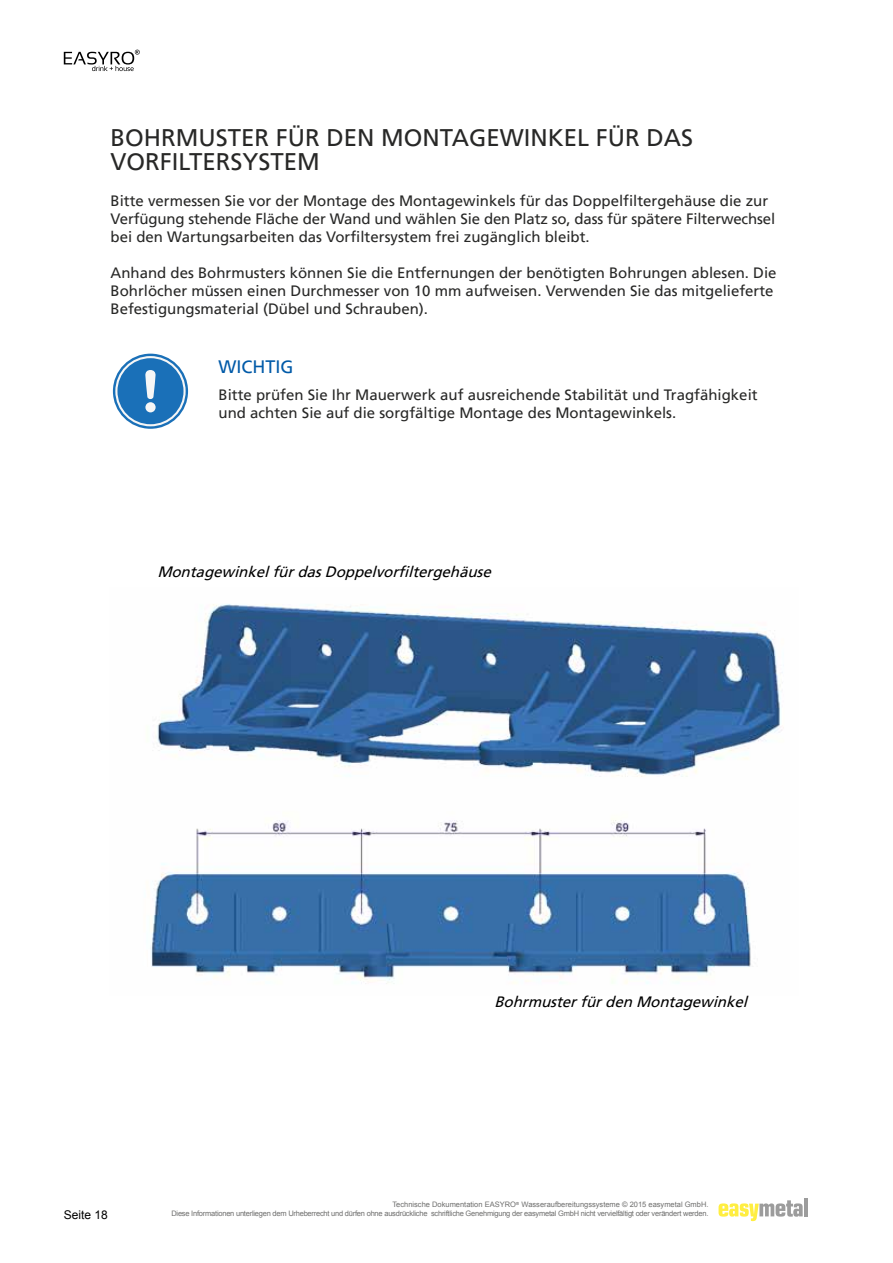
<style>
.page{position:relative;width:893px;height:1263px;background:#fff}
.page>*{position:absolute;margin:0;border:0;box-sizing:border-box;transform-origin:0 0}
.t1{font:24px/24px "Frutiger LT";color:#282827}
.t2{font:18px "Frutiger LT";color:#005aa8}
.t3{font:15px/18px "Frutiger LT";color:#282827}
.t4{font:italic 15px "Frutiger LT";color:#000}
.t5{font:12px "Arial";color:#000}
.t6{font:7.5px/9px "Arial";letter-spacing:-.03em;color:#6f6f6e;text-align:right}
</style>
<div class="page">
<svg style="left:718px;top:1200px;width:85px;height:21px"></svg>
<hr style="left:804px;top:1198px;width:4px;height:18px;background:#9c9c9c">
<svg style="left:64px;top:50px;width:76px;height:21px"></svg>
<svg style="left:113px;top:354px;width:75px;height:75px"></svg>
<svg style="left:115px;top:356px;width:71px;height:70px"></svg>
<div style="left:117px;top:358px;width:66px;height:66px;background:#1a70b8;border-radius:50%"></div>
<div style="left:145px;top:402px;width:11px;height:10px;background:#f6f6f6;border-radius:50%"></div>
<svg style="left:145px;top:370px;width:11px;height:29px"></svg>
<img style="left:150px;top:604px;width:634px;height:380px">
<h1 class="t1" style="left:111px;top:125px;width:584px">BOHRMUSTER FÜR DEN MONTAGEWINKEL FÜR DAS<br>VORFILTERSYSTEM</h1>
<p class="t3" style="left:111px;top:191px;width:666px">Bitte vermessen Sie vor der Montage des Montagewinkels für das Doppelfiltergehäuse die zur<br>Verfügung stehende Fläche der Wand und wählen Sie den Platz so, dass für spätere Filterwechsel bei den Wartungsarbeiten das Vorfiltersystem frei zugänglich bleibt.</p>
<p class="t3" style="left:111px;top:263px;width:667px">Anhand des Bohrmusters können Sie die Entfernungen der benötigten Bohrungen ablesen. Die<br>Bohrlöcher müssen einen Durchmesser von 10 mm aufweisen. Verwenden Sie das mitgelieferte<br>Befestigungsmaterial (Dübel und Schrauben).</p>
<p class="t2" style="left:219px;top:356px;width:77px">WICHTIG</p>
<p class="t3" style="left:219px;top:386px;width:541px">Bitte prüfen Sie Ihr Mauerwerk auf ausreichende Stabilität und Tragfähigkeit und achten Sie auf die sorgfältige Montage des Montagewinkels.</p>
<p class="t4" style="left:157px;top:563px;width:340px">MontagewinkelfürdasDoppelvorfiltergehäuse</p>
<p class="t4" style="left:494px;top:993px;width:259px">Bohrmusterfürden Montagewinkel</p>
<p class="t5" style="left:64px;top:1207px;width:46px">Seite 18</p>
<p class="t6" style="left:171px;top:1200px;width:539px">Technische Dokumentation EASYRO<sup>®</sup> Wasseraufbereitungssysteme © 2015 easymetal GmbH.<br>Diese Informationen unterliegen dem Urheberrecht und dürfen ohne ausdrückliche schriftliche Genehmigung der easymetal GmbH nicht vervielfältigt oder verändert werden.</p>
</div>
